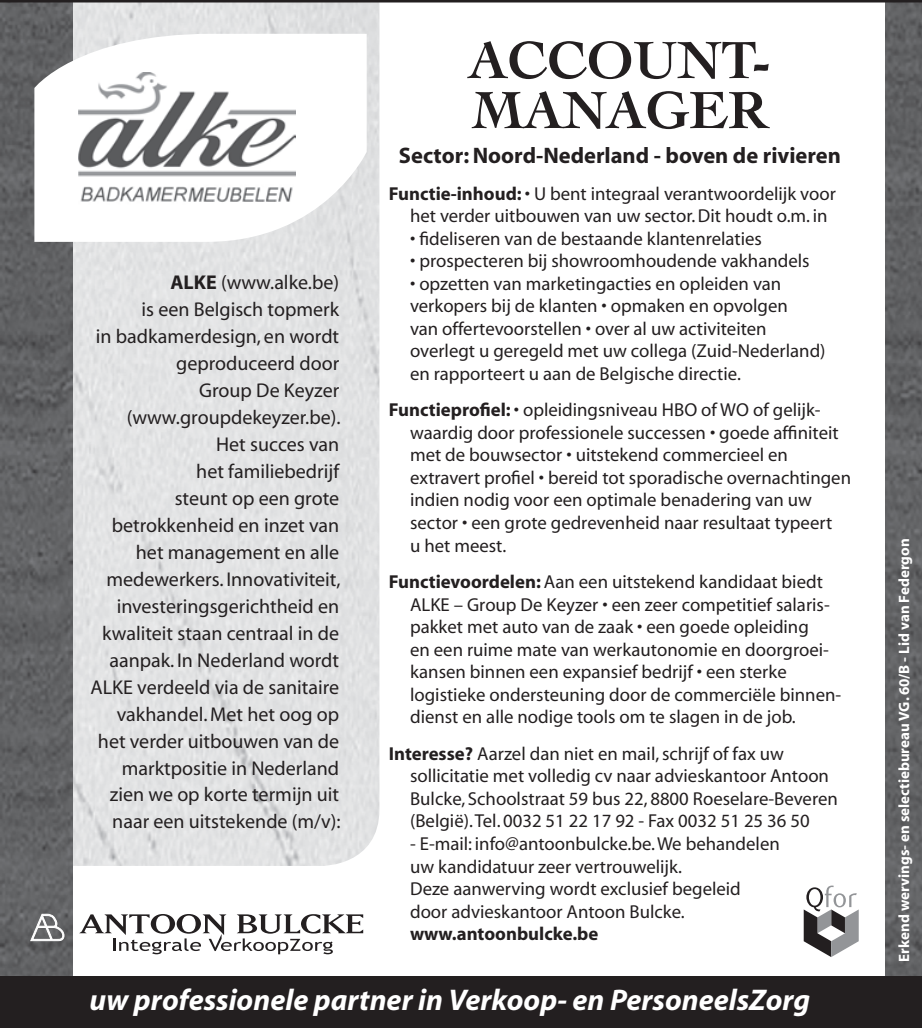
<style>
.page{position:relative;width:922px;height:1028px;background:#fff}
.page>*{position:absolute;margin:0;border:0;box-sizing:border-box;transform-origin:0 0}
.t1{font:700 55px/50px "Cochin";color:#231f20}
.t2{font:italic 700 30px "Myriad";color:#fff}
.t3{font:700 22.5px "Myriad";color:#231f20}
.t4{font:20px/27px "Myriad";color:#231f20;text-align:right}
.t5{font:18.75px/22.5px "Myriad";color:#231f20}
.t6{font:700 18.75px "Myriad";color:#231f20}
.t7{font:700 15px "Myriad";color:#fff}
.s1{font-weight:700}
</style>
<div class="page">
<div style="left:72px;top:3px;width:307px;height:863px;background:#e2e2e3"></div>
<img style="left:0;top:3px;width:72px;height:974px">
<img style="left:885px;top:3px;width:36px;height:974px">
<svg style="left:34px;top:34px;width:332px;height:208px"></svg>
<div style="left:0;top:977px;width:921px;height:51px;background:#231f20"></div>
<svg style="left:79px;top:914px;width:284px;height:40px"></svg>
<svg style="left:31px;top:914px;width:33px;height:27px"></svg>
<svg style="left:803px;top:885px;width:55px;height:72px"></svg>
<hr style="left:0;top:0;width:921px;height:3px;background:#231f20">
<img style="left:78px;top:72px;width:217px;height:139px">
<p class="t4" style="left:91px;top:269px;width:251px"><span class="s1">ALKE</span> (www.alke.be)<br>is een Belgisch topmerk<br>in badkamerdesign, en wordt geproduceerd door<br>Group De Keyzer (www.groupdekeyzer.be).<br>Het succes van<br>het familiebedrijf<br>steunt op een grote betrokkenheid en inzet van het management en alle medewerkers. Innovativiteit, investeringsgerichtheid en kwaliteit staan centraal in de aanpak. In Nederland wordt<br>ALKE verdeeld via de sanitaire vakhandel. Met het oog op het verder uitbouwen van de marktpositie in Nederland zien we op korte termijn uit naar een uitstekende (m/v):</p>
<h1 class="t1" style="left:468px;top:35px;width:304px">ACCOUNT-<br>MANAGER</h1>
<p class="t3" style="left:399px;top:144px;width:443px">Sector: Noord-Nederland - boven de rivieren</p>
<p class="t5" style="left:410px;top:183px;width:427px;text-indent:-21px"><span class="s1">Functie-inhoud:</span> • U bent integraal verantwoordelijk voor het verder uitbouwen van uw sector. Dit houdt o.m. in</p>
<p class="t5" style="left:410px;top:228px;width:353px">• fideliseren van de bestaande klantenrelaties</p>
<p class="t5" style="left:410px;top:250px;width:401px">• prospecteren bij showroomhoudende vakhandels</p>
<p class="t5" style="left:410px;top:273px;width:417px">• opzetten van marketingacties en opleiden van verkopers bij de klanten • opmaken en opvolgen<br>van offertevoorstellen • over al uw activiteiten overlegt u geregeld met uw collega (Zuid-Nederland) en rapporteert u aan de Belgische directie.</p>
<p class="t5" style="left:410px;top:400px;width:442px;text-indent:-21px"><span class="s1">Functieprofiel:</span> • opleidingsniveau HBO of WO of gelijk&shy;waardig door professionele successen • goede affiniteit met de bouwsector • uitstekend commercieel en extravert profiel • bereid tot sporadische overnachtingen indien nodig voor een optimale benadering van uw sector • een grote gedrevenheid naar resultaat typeert<br>u het meest.</p>
<p class="t5" style="left:410px;top:571px;width:432px;text-indent:-21px"><span class="s1">Functievoordelen:</span> Aan een uitstekend kandidaat biedt ALKE – Group De Keyzer • een zeer competitief salaris&shy;pakket met auto van de zaak • een goede opleiding<br>en een ruime mate van werkautonomie en doorgroei&shy;kansen binnen een expansief bedrijf • een sterke logistieke ondersteuning door de commerciële binnen&shy;dienst en alle nodige tools om te slagen in de job.</p>
<p class="t5" style="left:410px;top:743px;width:429px;text-indent:-21px"><span class="s1">Interesse?</span> Aarzel dan niet en mail, schrijf of fax uw sollicitatie met volledig cv naar advieskantoor Antoon Bulcke, Schoolstraat 59 bus 22, 8800 Roeselare-Beveren (België). Tel. 0032 51 22 17 92 - Fax 0032 51 25 36 50</p>
<p class="t5" style="left:410px;top:833px;width:371px">- E-mail: info@antoonbulcke.be. We behandelen uw kandidatuur zeer vertrouwelijk.<br>Deze aanwerving wordt exclusief begeleid door advieskantoor Antoon Bulcke.</p>
<p class="t6" style="left:410px;top:924px;width:190px">www.antoonbulcke.be</p>
<h2 class="t2" style="left:90px;top:984px;width:722px">uw professionele partner in Verkoop- en PersoneelsZorg</h2>
<p class="t7" style="left:896px;top:961px;width:424px;rotate:-90deg">Erkend wervings- en selectiebureau VG. 60/B - Lid van Federgon</p>
</div>
